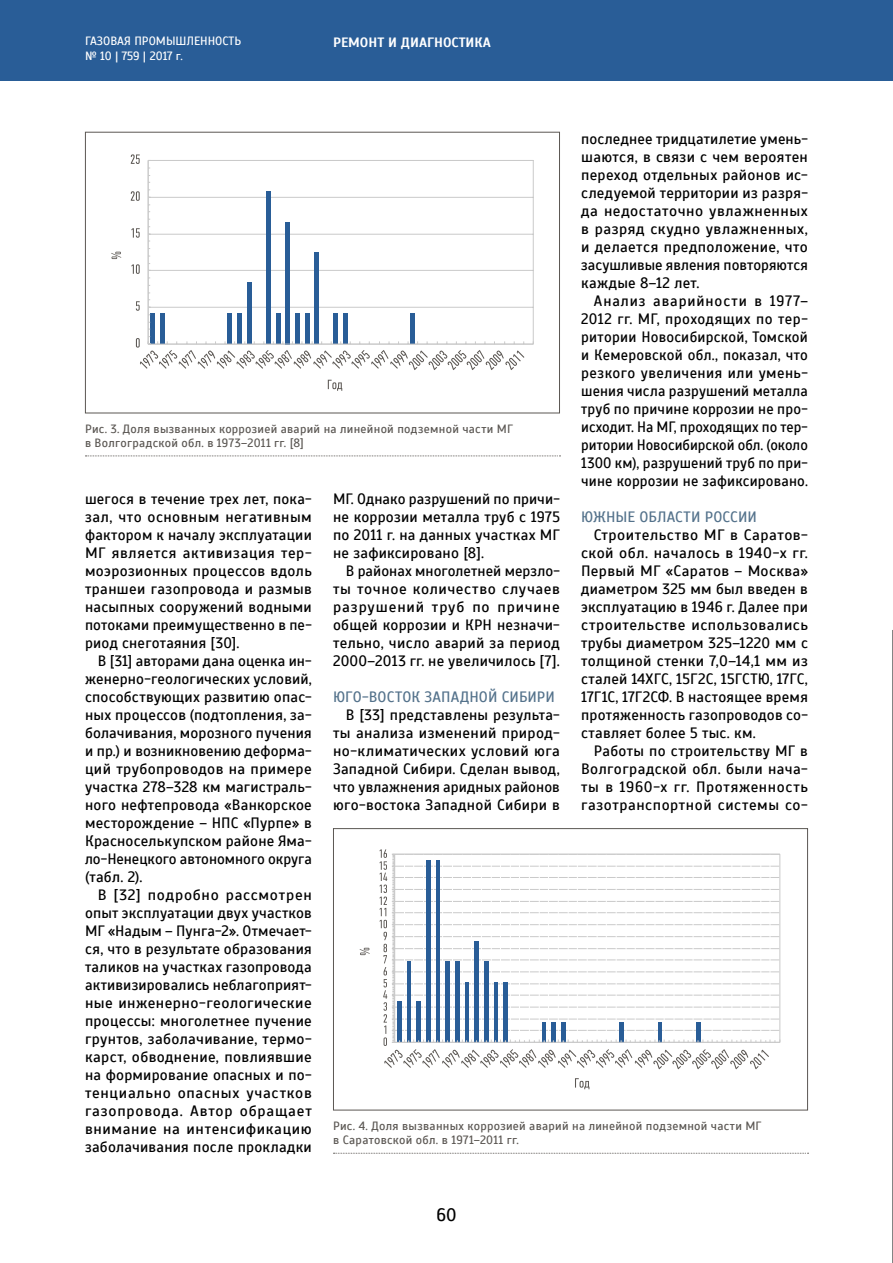
<style>
.page{position:relative;width:893px;height:1263px;background:#fff}
.page>*{position:absolute;margin:0;border:0;box-sizing:border-box;transform-origin:0 0}
.t1{font:18px "Scada";color:#000}
.t2{font:15px/18px "Scada";letter-spacing:.015em;color:#000;text-align:justify}
.t3{font:15px "Scada";letter-spacing:.005em;color:#54728b}
.t4{font:700 13.5px "Scada";color:#fff}
.t5{font:12px/14.4px "Scada";letter-spacing:.025em;color:#5b5753}
.t6{font:12px/14.4px "Scada";color:#fff}
</style>
<div class="page">
<div style="left:0;top:0;width:893px;height:81px;background:#295d97"></div>
<svg style="left:575px;top:1078px;width:14px;height:11px"></svg>
<svg style="left:380px;top:849px;width:400px;height:220px"></svg>
<svg style="left:360px;top:948px;width:10px;height:7px"></svg>
<div style="left:333px;top:828px;width:475px;height:282px;border:1px solid #5b5753"></div>
<svg style="left:333px;top:1153px;width:475px;height:1px"></svg>
<svg style="left:328px;top:380px;width:14px;height:11px"></svg>
<svg style="left:147px;top:160px;width:387px;height:185px"></svg>
<hr style="left:151px;top:313px;width:4px;height:31px;background:#295d97">
<hr style="left:160px;top:313px;width:4px;height:31px;background:#295d97">
<hr style="left:228px;top:313px;width:4px;height:31px;background:#295d97">
<div style="left:237px;top:313px;width:5px;height:31px;background:#295d97"></div>
<div style="left:247px;top:283px;width:5px;height:61px;background:#295d97"></div>
<hr style="left:267px;top:191px;width:4px;height:153px;background:#295d97">
<hr style="left:276px;top:313px;width:4px;height:31px;background:#295d97">
<hr style="left:286px;top:222px;width:4px;height:122px;background:#295d97">
<hr style="left:295px;top:313px;width:4px;height:31px;background:#295d97">
<hr style="left:305px;top:313px;width:4px;height:31px;background:#295d97">
<hr style="left:315px;top:253px;width:4px;height:91px;background:#295d97">
<hr style="left:334px;top:313px;width:4px;height:31px;background:#295d97">
<hr style="left:343px;top:313px;width:4px;height:31px;background:#295d97">
<hr style="left:411px;top:313px;width:4px;height:31px;background:#295d97">
<hr style="left:148px;top:160px;width:1px;height:184px;background:#cacaca">
<hr style="left:148px;top:344px;width:385px;height:1px;background:#cacaca">
<svg style="left:136px;top:301px;width:4px;height:10px"></svg>
<svg style="left:131px;top:264px;width:9px;height:10px"></svg>
<svg style="left:131px;top:228px;width:9px;height:10px"></svg>
<svg style="left:131px;top:191px;width:9px;height:10px"></svg>
<svg style="left:131px;top:154px;width:9px;height:10px"></svg>
<svg style="left:136px;top:336px;width:388px;height:34px"></svg>
<svg style="left:111px;top:252px;width:10px;height:7px"></svg>
<div style="left:85px;top:132px;width:475px;height:281px;border:1px solid #5b5753"></div>
<svg style="left:85px;top:455px;width:475px;height:1px"></svg>
<svg style="left:892px;top:630px;width:1px;height:633px"></svg>
<p class="t6" style="left:85px;top:34px;width:158px">ГАЗОВАЯ ПРОМЫШЛЕННОСТЬ № 10 | 759 | 2017 г.</p>
<p class="t4" style="left:333px;top:34px;width:159px">РЕМОНТ И ДИАГНОСТИКА</p>
<p class="t2" style="left:581px;top:130px;width:228px">последнее тридцатилетие умень&shy;шаются, в связи с чем вероятен переход отдельных районов ис&shy;следуемой территории из разря&shy;да недостаточно увлажненных в разряд скудно увлажненных, и делается предположение, что засушливые явления повторяются каждые 8–12 лет.</p>
<p class="t2" style="left:581px;top:292px;width:228px;text-indent:13px">Анализ аварийности в 1977– 2012 гг. МГ, проходящих по тер&shy;ритории Новосибирской, Томской и Кемеровской обл., показал, что резкого увеличения или умень&shy;шения числа разрушений металла труб по причине коррозии не про&shy;исходит. На МГ, проходящих по тер&shy;ритории Новосибирской обл. (около 1300 км), разрушений труб по при&shy;чине коррозии не зафиксировано.</p>
<p class="t3" style="left:581px;top:508px;width:177px">ЮЖНЫЕ ОБЛАСТИ РОССИИ</p>
<p class="t2" style="left:581px;top:526px;width:228px;text-indent:13px">Строительство МГ в Саратов&shy;ской обл. началось в 1940-х гг.<br>Первый МГ «Саратов – Москва» диаметром 325 мм был введен в эксплуатацию в 1946 г. Далее при строительстве использовались трубы диаметром 325–1220 мм с толщиной стенки 7,0–14,1 мм из сталей 14ХГС, 15Г2С, 15ГСТЮ, 17ГС, 17Г1С, 17Г2СФ. В настоящее время протяженность газопроводов со&shy;ставляет более 5 тыс. км.</p>
<p class="t2" style="left:581px;top:742px;width:228px;text-indent:13px">Работы по строительству МГ в Волгоградской обл. были нача&shy;ты в 1960-х гг. Протяженность газотранспортной системы со-</p>
<p class="t5" style="left:85px;top:421px;width:429px">Рис. 3. Доля вызванных коррозией аварий на линейной подземной части МГ в Волгоградской обл. в 1973–2011 гг. [8]</p>
<p class="t2" style="left:333px;top:490px;width:228px">МГ. Однако разрушений по причи&shy;не коррозии металла труб с 1975 по 2011 г. на данных участках МГ не зафиксировано [8].</p>
<p class="t2" style="left:333px;top:562px;width:228px;text-indent:13px">В районах многолетней мерзло&shy;ты точное количество случаев разрушений труб по причине общей коррозии и КРН незначи&shy;тельно, число аварий за период 2000–2013 гг. не увеличилось [7].</p>
<p class="t3" style="left:333px;top:688px;width:223px">ЮГО-ВОСТОК ЗАПАДНОЙ СИБИРИ</p>
<p class="t2" style="left:333px;top:706px;width:228px;text-indent:13px">В [33] представлены результа&shy;ты анализа изменений природ&shy;но-климатических условий юга Западной Сибири. Сделан вывод, что увлажнения аридных районов юго-востока Западной Сибири в</p>
<p class="t2" style="left:85px;top:490px;width:228px">шегося в течение трех лет, пока&shy;зал, что основным негативным фактором к началу эксплуатации МГ является активизация тер&shy;моэрозионных процессов вдоль траншеи газопровода и размыв насыпных сооружений водными потоками преимущественно в пе&shy;риод снеготаяния [30].</p>
<p class="t2" style="left:85px;top:652px;width:228px;text-indent:13px">В [31] авторами дана оценка ин&shy;женерно-геологических условий, способствующих развитию опас&shy;ных процессов (подтопления, за&shy;болачивания, морозного пучения и пр.) и возникновению деформа&shy;ций трубопроводов на примере участка 278–328 км магистраль&shy;ного нефтепровода «Ванкорское месторождение – НПС «Пурпе» в Красноселькупском районе Яма&shy;ло-Ненецкого автономного округа (табл. 2).</p>
<p class="t2" style="left:85px;top:886px;width:228px;text-indent:13px">В [32] подробно рассмотрен опыт эксплуатации двух участков МГ «Надым – Пунга-2». Отмечает&shy;ся, что в результате образования таликов на участках газопровода активизировались неблагоприят&shy;ные инженерно-геологические процессы: многолетнее пучение грунтов, заболачивание, термо&shy;карст, обводнение, повлиявшие на формирование опасных и по&shy;тенциально опасных участков газопровода. Автор обращает внимание на интенсификацию заболачивания после прокладки</p>
<p class="t5" style="left:333px;top:1119px;width:430px">Рис. 4. Доля вызванных коррозией аварий на линейной подземной части МГ в Саратовской обл. в 1971–2011 гг.</p>
<p class="t1" style="left:436px;top:1204px;width:22px">60</p>
</div>
